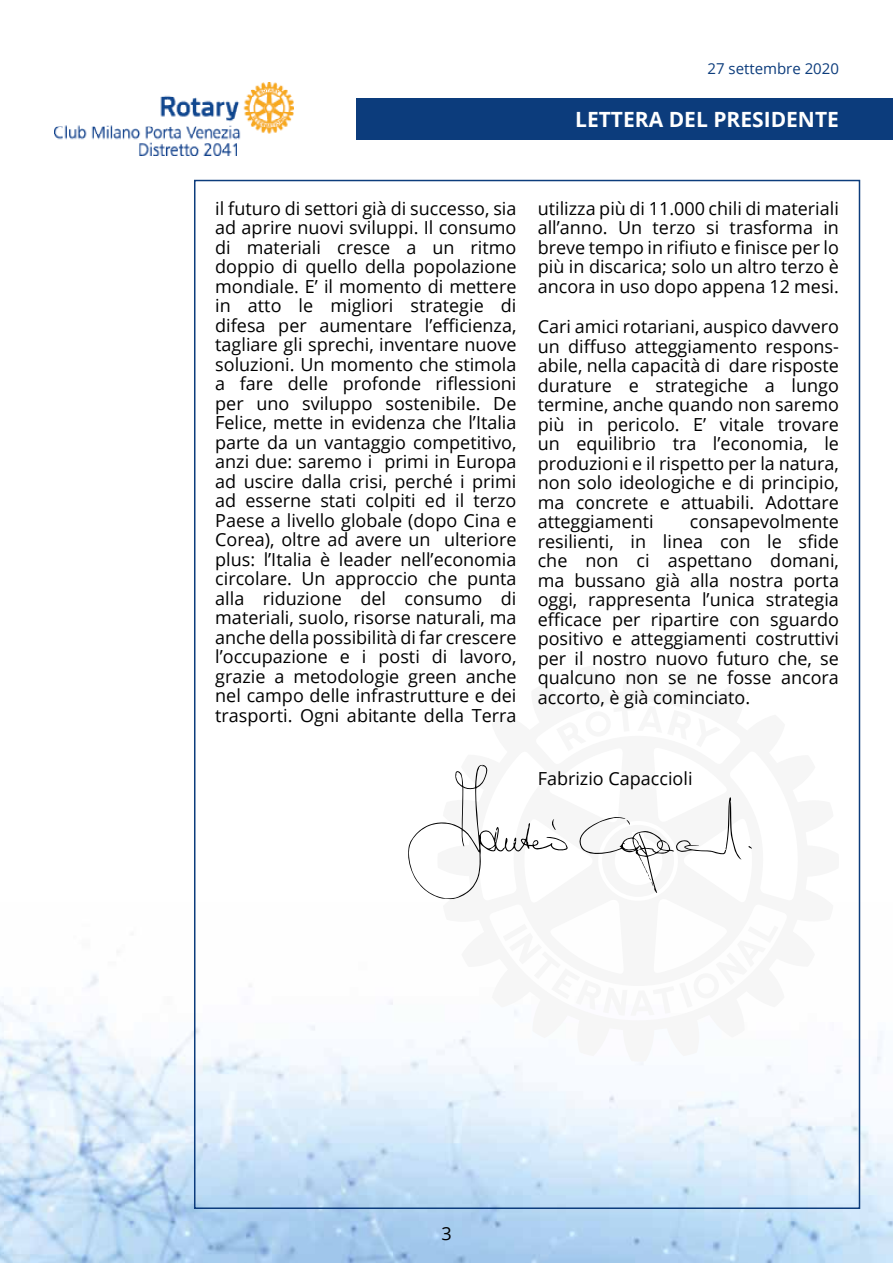
<style>
.page{position:relative;width:893px;height:1263px;background:#fff}
.page>*{position:absolute;margin:0;border:0;box-sizing:border-box;transform-origin:0 0}
.t1{font:700 21px "Open Sans";color:#fff}
.t2{font:18px/19.5px "Open Sans";color:#000;text-align:justify}
.t3{font:15px "Open Sans";color:#0c3c7c}
</style>
<div class="page">
<img style="left:0;top:902px;width:893px;height:361px">
<div style="left:356px;top:99px;width:536px;height:41px;background:#0c3c7c"></div>
<img style="left:54px;top:83px;width:240px;height:72px">
<svg style="left:437px;top:764px;width:402px;height:297px"></svg>
<svg style="left:408px;top:765px;width:160px;height:134px"></svg>
<svg style="left:748px;top:846px;width:4px;height:3px"></svg>
<svg style="left:579px;top:797px;width:162px;height:96px"></svg>
<p class="t3" style="left:707px;top:58px;width:133px">27 settembre 2020</p>
<p class="t1" style="left:575px;top:105px;width:265px">LETTERA DEL PRESIDENTE</p>
<p class="t2" style="left:215px;top:198px;width:303px">il futuro di settori già di successo, sia ad aprire nuovi sviluppi. Il consumo di materiali cresce a un ritmo doppio di quello della popolazione mondiale. E’ il momento di mettere in atto le migliori strategie di difesa per aumentare l’efficienza, tagliare gli sprechi, inventare nuove soluzioni. Un momento che stimola a fare delle profonde riflessioni per uno sviluppo sostenibile. De Felice, mette in evidenza che l’Italia parte da un vantaggio competitivo, anzi due: saremo i primi in Europa ad uscire dalla crisi, perché i primi ad esserne stati colpiti ed il terzo Paese a livello globale (dopo Cina e Corea), oltre ad avere un ulteriore plus: l’Italia è leader nell’economia circolare. Un approccio che punta alla riduzione del consumo di materiali, suolo, risorse naturali, ma anche della possibilità di far crescere l’occupazione e i posti di lavoro, grazie a metodologie green anche nel campo delle infrastrutture e dei trasporti. Ogni abitante della Terra</p>
<p class="t2" style="left:538px;top:198px;width:303px">utilizza più di 11.000 chili di materiali all’anno. Un terzo si trasforma in breve tempo in rifiuto e finisce per lo più in discarica; solo un altro terzo è ancora in uso dopo appena 12 mesi.</p>
<p class="t2" style="left:538px;top:317px;width:303px">Cari amici rotariani, auspico davvero un diffuso atteggiamento respons&shy;abile, nella capacità di dare risposte durature e strategiche a lungo termine, anche quando non saremo più in pericolo. E’ vitale trovare un equilibrio tra l’economia, le produzioni e il rispetto per la natura, non solo ideologiche e di principio, ma concrete e attuabili. Adottare atteggiamenti</p>
<p class="t2" style="left:538px;top:512px;width:303px;text-indent:152px">consapevolmente resilienti, in linea con le sfide che non ci aspettano domani, ma bussano già alla nostra porta oggi, rappresenta l’unica strategia efficace per ripartire con sguardo positivo e atteggiamenti costruttivi per il nostro nuovo futuro che, se qualcuno non se ne fosse ancora accorto, è già cominciato.</p>
<p class="t2" style="left:538px;top:769px;width:156px">Fabrizio Capaccioli</p>
<p class="t2" style="left:441px;top:1223px;width:12px">3</p>
</div>
